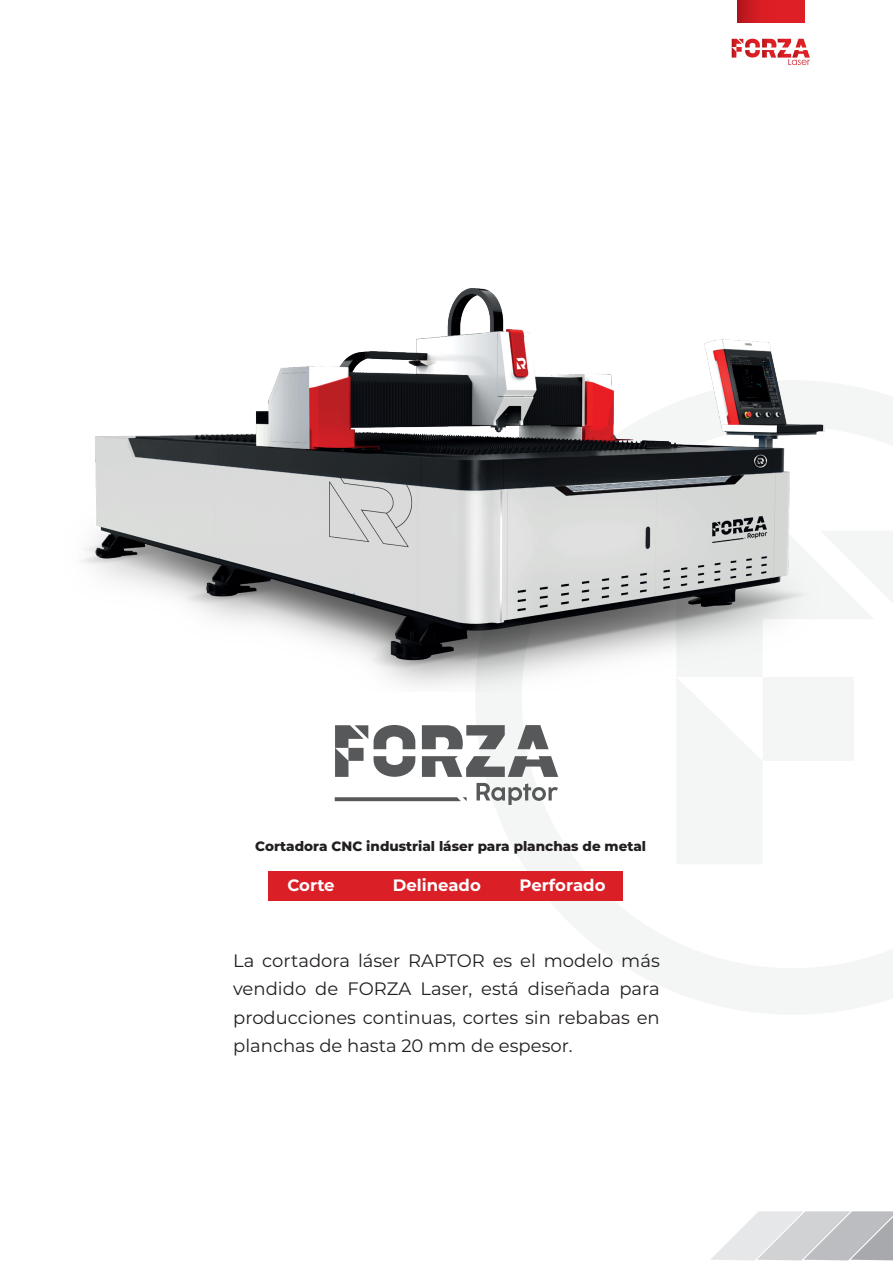
<style>
.page{position:relative;width:893px;height:1263px;background:#fff}
.page>*{position:absolute;margin:0;border:0;box-sizing:border-box;transform-origin:0 0}
.t1{font:18px/28.5px "Montserrat";color:#231f20;text-align:justify}
.t2{font:700 16.5px "Montserrat";color:#fff}
.t3{font:800 13.5px "Montserrat";color:#231f20}
</style>
<div class="page">
<svg style="left:711px;top:1211px;width:182px;height:49px"></svg>
<svg style="left:475px;top:388px;width:418px;height:626px"></svg>
<svg style="left:676px;top:619px;width:198px;height:245px;fill:#f4f5f5"></svg>
<svg style="left:860px;top:531px;width:33px;height:88px"></svg>
<svg style="left:737px;top:0;width:67px;height:23px;background:#d41c23"></svg>
<div style="left:268px;top:871px;width:355px;height:29px;background:#db1f27"></div>
<img style="left:82px;top:288px;width:778px;height:404px">
<svg style="left:477px;top:783px;width:81px;height:22px"></svg>
<svg style="left:335px;top:797px;width:132px;height:4px"></svg>
<svg style="left:335px;top:725px;width:33px;height:52px"></svg>
<svg style="left:422px;top:725px;width:136px;height:52px"></svg>
<svg style="left:374px;top:725px;width:41px;height:52px"></svg>
<svg style="left:732px;top:39px;width:78px;height:26px"></svg>
<p class="t3" style="left:255px;top:836px;width:392px">Cortadora CNC industrial láser para planchas de metal</p>
<p class="t2" style="left:287px;top:873px;width:49px">Corte</p>
<p class="t2" style="left:393px;top:873px;width:90px">Delineado</p>
<p class="t2" style="left:519px;top:873px;width:87px">Perforado</p>
<p class="t1" style="left:233px;top:946px;width:428px">La cortadora láser RAPTOR es el modelo más vendido de FORZA Laser, está diseñada para producciones continuas, cortes sin rebabas en planchas de hasta 20 mm de espesor.</p>
</div>
